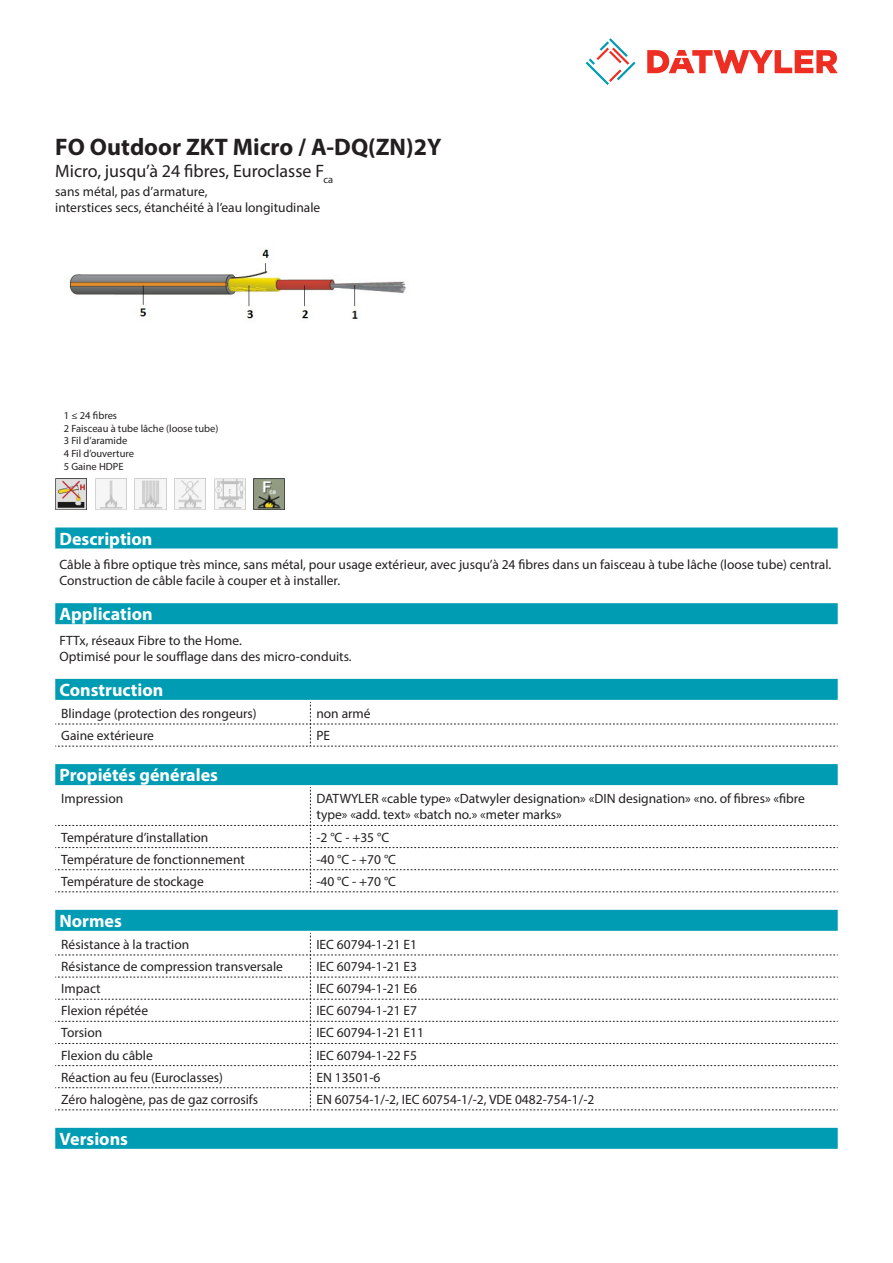
<style>
.page{position:relative;width:893px;height:1263px;background:#fff}
.page>*{position:absolute;margin:0;border:0;box-sizing:border-box;transform-origin:0 0}
.Product_Head{font:700 24px "Myriad Pro";color:#231f20}
.Standard_Head_Proper{font:700 18px "Myriad Pro";color:#fff}
.SubHead{font:18px "Myriad Pro";color:#231f20}
.myriad_light_propert{font:13.5px/16.2px "Myriad Pro";color:#231f20}
.Standard_text{font:13.5px/16.2px "Myriad Pro";color:#231f20}
.imagetext{font:10.5px/12.6px "Myriad Pro";color:#231f20}
</style>
<div class="page">
<svg style="left:586px;top:38px;width:49px;height:47px"></svg>
<svg style="left:647px;top:50px;width:191px;height:23px"></svg>
<div style="left:55px;top:910px;width:783px;height:21px;background:#009cb3"></div>
<svg style="left:55px;top:933px;width:783px;height:177px"></svg>
<div style="left:55px;top:679px;width:783px;height:21px;background:#009cb3"></div>
<svg style="left:55px;top:702px;width:783px;height:45px"></svg>
<img style="left:69px;top:249px;width:338px;height:70px">
<div style="left:55px;top:1128px;width:783px;height:21px;background:#009cb3"></div>
<div style="left:55px;top:527px;width:783px;height:21px;background:#009cb3"></div>
<img style="left:254px;top:479px;width:31px;height:31px">
<img style="left:214px;top:479px;width:31px;height:31px">
<img style="left:174px;top:479px;width:32px;height:31px">
<img style="left:135px;top:479px;width:31px;height:31px">
<img style="left:95px;top:479px;width:31px;height:31px">
<img style="left:55px;top:479px;width:32px;height:31px">
<div style="left:55px;top:603px;width:783px;height:21px;background:#009cb3"></div>
<div style="left:55px;top:764px;width:783px;height:21px;background:#009cb3"></div>
<svg style="left:55px;top:787px;width:783px;height:105px"></svg>
<p class="Product_Head" style="left:55px;top:131px;width:388px">FO Outdoor ZKT Micro / A-DQ(ZN)2Y</p>
<p class="SubHead" style="left:55px;top:160px;width:280px">Micro, jusqu’à 24 fibres, Euroclasse F<sub>ca</sub></p>
<p class="Standard_text" style="left:55px;top:183px;width:267px">sans métal, pas d’armature,<br>interstices secs, étanchéité à l’eau longitudinale</p>
<p class="imagetext" style="left:64px;top:409px;width:156px">1 ≤ 24 fibres<br>2 Faisceau à tube lâche (loose tube)<br>3 Fil d’aramide<br>4 Fil d’ouverture<br>5 Gaine HDPE</p>
<p class="Standard_Head_Proper" style="left:60px;top:527px;width:94px">Description</p>
<p class="Standard_text" style="left:60px;top:556px;width:773px">Câble à fibre optique très mince, sans métal, pour usage extérieur, avec jusqu’à 24 fibres dans un faisceau à tube lâche (loose tube) central.<br>Construction de câble facile à couper et à installer.</p>
<p class="Standard_Head_Proper" style="left:60px;top:602px;width:95px">Application</p>
<p class="Standard_text" style="left:60px;top:632px;width:294px">FTTx, réseaux Fibre to the Home.<br>Optimisé pour le soufflage dans des micro-conduits.</p>
<p class="Standard_Head_Proper" style="left:60px;top:678px;width:105px">Construction</p>
<p class="myriad_light_propert" style="left:61px;top:705px;width:197px">Blindage (protection des rongeurs)</p>
<p class="myriad_light_propert" style="left:316px;top:705px;width:56px">non armé</p>
<p class="myriad_light_propert" style="left:61px;top:727px;width:94px">Gaine extérieure</p>
<p class="myriad_light_propert" style="left:316px;top:727px;width:15px">PE</p>
<p class="Standard_Head_Proper" style="left:60px;top:763px;width:160px">Propiétés générales</p>
<p class="myriad_light_propert" style="left:61px;top:790px;width:64px">Impression</p>
<p class="myriad_light_propert" style="left:316px;top:790px;width:490px">DATWYLER «cable type» «Datwyler designation» «DIN designation» «no. of fibres» «fibre type» «add. text» «batch no.» «meter marks»</p>
<p class="myriad_light_propert" style="left:61px;top:829px;width:149px">Température d’installation</p>
<p class="myriad_light_propert" style="left:316px;top:829px;width:74px">-2 °C - +35 °C</p>
<p class="myriad_light_propert" style="left:61px;top:851px;width:185px">Température de fonctionnement</p>
<p class="myriad_light_propert" style="left:316px;top:851px;width:81px">-40 °C - +70 °C</p>
<p class="myriad_light_propert" style="left:61px;top:873px;width:144px">Température de stockage</p>
<p class="myriad_light_propert" style="left:316px;top:873px;width:81px">-40 °C - +70 °C</p>
<p class="Standard_Head_Proper" style="left:60px;top:909px;width:64px">Normes</p>
<p class="myriad_light_propert" style="left:61px;top:936px;width:129px">Résistance à la traction</p>
<p class="myriad_light_propert" style="left:316px;top:936px;width:102px">IEC 60794-1-21 E1</p>
<p class="myriad_light_propert" style="left:61px;top:958px;width:223px">Résistance de compression transversale</p>
<p class="myriad_light_propert" style="left:316px;top:958px;width:102px">IEC 60794-1-21 E3</p>
<p class="myriad_light_propert" style="left:61px;top:980px;width:41px">Impact</p>
<p class="myriad_light_propert" style="left:316px;top:980px;width:102px">IEC 60794-1-21 E6</p>
<p class="myriad_light_propert" style="left:61px;top:1002px;width:88px">Flexion répétée</p>
<p class="myriad_light_propert" style="left:316px;top:1002px;width:102px">IEC 60794-1-21 E7</p>
<p class="myriad_light_propert" style="left:61px;top:1024px;width:42px">Torsion</p>
<p class="myriad_light_propert" style="left:316px;top:1024px;width:109px">IEC 60794-1-21 E11</p>
<p class="myriad_light_propert" style="left:61px;top:1047px;width:93px">Flexion du câble</p>
<p class="myriad_light_propert" style="left:316px;top:1047px;width:102px">IEC 60794-1-22 F5</p>
<p class="myriad_light_propert" style="left:61px;top:1069px;width:163px">Réaction au feu (Euroclasses)</p>
<p class="myriad_light_propert" style="left:316px;top:1069px;width:66px">EN 13501-6</p>
<p class="myriad_light_propert" style="left:61px;top:1091px;width:198px">Zéro halogène, pas de gaz corrosifs</p>
<p class="myriad_light_propert" style="left:316px;top:1091px;width:279px">EN 60754-1/-2, IEC 60754-1/-2, VDE 0482-754-1/-2</p>
<p class="Standard_Head_Proper" style="left:60px;top:1127px;width:70px">Versions</p>
</div>
